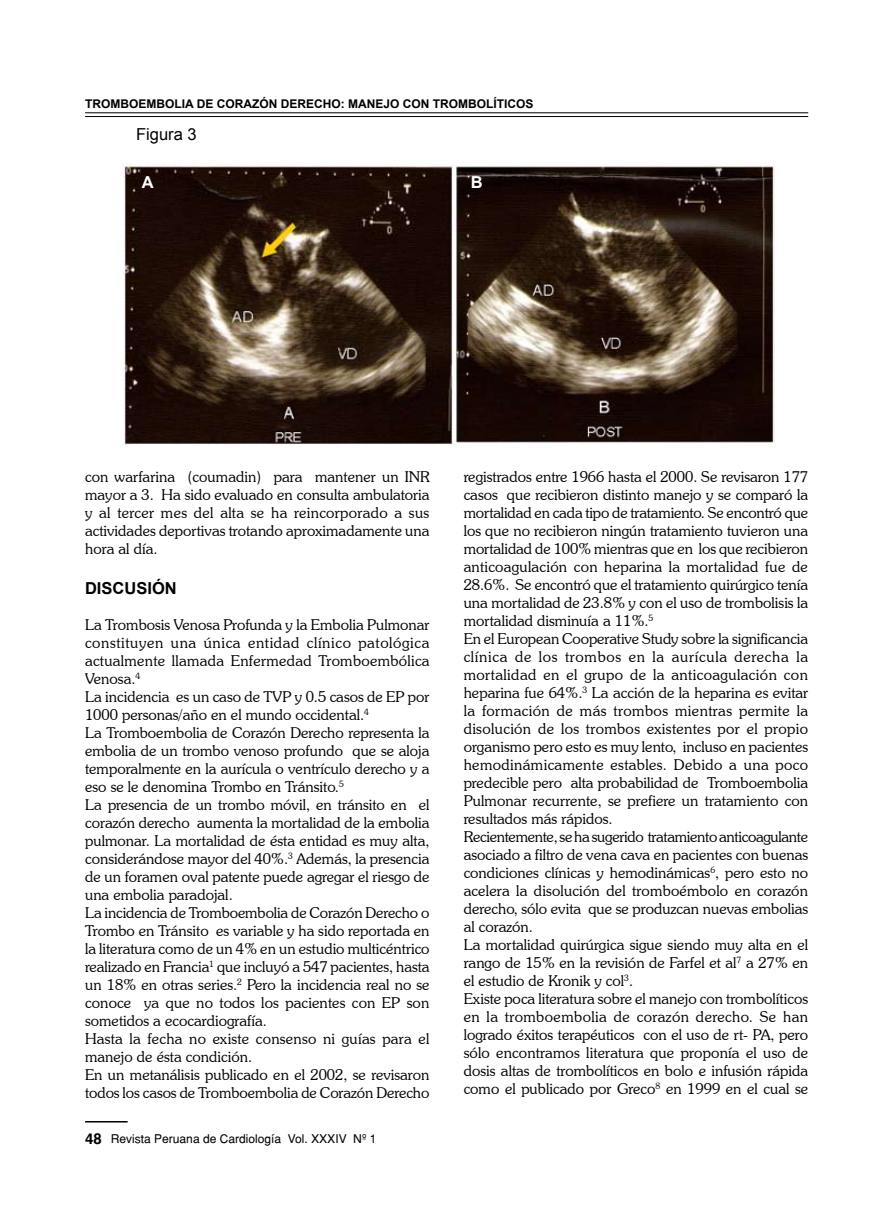
<style>
.page{position:relative;width:872px;height:1212px;background:#fff}
.page>*{position:absolute;margin:0;border:0;box-sizing:border-box;transform-origin:0 0}
.t1{font:700 16.5px "Arial";color:#000}
.t2{font:16.5px "Arial";color:#000}
.t3{font:700 16.5px "Arial";color:#fff}
.t4{font:300 15px/18px "Souvenir IT Cby BT";color:#000}
.t5{font:700 12px "Arial";color:#000}
.t6{font:12px "Helvetica";color:#000}
.s1{font-weight:700;font-size:15px}
</style>
<div class="page">
<hr style="left:85px;top:1121px;width:43px;height:1px;background:#000">
<hr style="left:85px;top:112px;width:723px;height:1px;background:#000">
<hr style="left:85px;top:116px;width:723px;height:1px;background:#000">
<img style="left:122px;top:163px;width:652px;height:281px">
<p class="t5" style="left:85px;top:96px;width:89px">TROMBOEMBOLIA</p>
<p class="t5" style="left:197px;top:96px;width:39px">DE CORA</p>
<p class="t5" style="left:252px;top:96px;width:47px">ZÓN DEREC</p>
<p class="t5" style="left:323px;top:96px;width:120px">HO: MANEJO CON TRO</p>
<p class="t5" style="left:458px;top:96px;width:47px">MBOLÍTICOS</p>
<p class="t2" style="left:136px;top:123px;width:62px">Figura 3</p>
<p class="t3" style="left:142px;top:171px;width:13px">A</p>
<p class="t3" style="left:471px;top:171px;width:11px">B</p>
<p class="t4" style="left:85px;top:467px;width:346px;text-align:justify">con warfarina (coumadin) para mantener un INR mayor a 3. Ha sido evaluado en consulta ambulatoria y al tercer mes del alta se ha reincorporado a sus actividades deportivas trotando aproximadamente una hora al día.</p>
<p class="t1" style="left:85px;top:577px;width:93px">DISCUSIÓN</p>
<p class="t4" style="left:85px;top:615px;width:346px">La Trombosis Venosa Profunda y la Embolia Pulmonar constituyen una única entidad clínico patológica actualmente llamada Enfermedad Tromboembólica Venosa.<sup>4<br></sup>La incidencia es un caso de TVP y 0.5 casos de EP por 1000 personas/año en el mundo occidental.<sup>4<br></sup>La Tromboembolia de Corazón Derecho representa la embolia de un trombo venoso profundo que se aloja temporalmente en la aurícula o ventrículo derecho y a eso se le denomina Trombo en Tránsito.<sup>5<br></sup>La presencia de un trombo móvil, en tránsito en el corazón derecho aumenta la mortalidad de la embolia pulmonar. La mortalidad de ésta entidad es muy alta, considerándose mayor del 40%.<sup>3</sup> Además, la presencia de un foramen oval patente puede agregar el riesgo de una embolia paradojal.<br>La incidencia de Tromboembolia de Corazón Derecho o Trombo en Tránsito es variable y ha sido reportada en la literatura como de un 4% en un estudio multicéntrico realizado en Francia<sup>1</sup> que incluyó a 547 pacientes, hasta un 18% en otras series.<sup>2</sup> Pero la incidencia real no se conoce ya que no todos los pacientes con EP son sometidos a ecocardiografía.<br>Hasta la fecha no existe consenso ni guías para el manejo de ésta condición.<br>En un metanálisis publicado en el 2002, se revisaron todos los casos de Tromboembolia de Corazón Derecho</p>
<p class="t6" style="left:85px;top:1131px;width:293px"><span class="s1">48</span> Revista Peruana de Cardiología Vol. XXXIV Nº 1</p>
<p class="t4" style="left:463px;top:467px;width:346px">registrados entre 1966 hasta el 2000. Se revisaron 177 casos que recibieron distinto manejo y se comparó la mortalidad en cada tipo de tratamiento. Se encontró que los que no recibieron ningún tratamiento tuvieron una mortalidad de 100% mientras que en los que recibieron anticoagulación con heparina la mortalidad fue de 28.6%. Se encontró que el tratamiento quirúrgico tenía una mortalidad de 23.8% y con el uso de trombolisis la mortalidad disminuía a 11%.<sup>5<br></sup>En el European Cooperative Study sobre la significancia clínica de los trombos en la aurícula derecha la mortalidad en el grupo de la anticoagulación con heparina fue 64%.<sup>3</sup> La acción de la heparina es evitar la formación de más trombos mientras permite la disolución de los trombos existentes por el propio organismo pero esto es muy lento, incluso en pacientes hemodinámicamente estables. Debido a una poco predecible pero alta probabilidad de Tromboembolia Pulmonar recurrente, se prefiere un tratamiento con resultados más rápidos.<br>Recientemente, se ha sugerido tratamiento anticoagulante asociado a filtro de vena cava en pacientes con buenas condiciones clínicas y hemodinámicas<sup>6</sup>, pero esto no acelera la disolución del tromboémbolo en corazón derecho, sólo evita que se produzcan nuevas embolias al corazón.<br>La mortalidad quirúrgica sigue siendo muy alta en el rango de 15% en la revisión de Farfel et al<sup>7</sup> a 27% en el estudio de Kronik y col<sup>3</sup>.<br>Existe poca literatura sobre el manejo con trombolíticos en la tromboembolia de corazón derecho. Se han logrado éxitos terapéuticos con el uso de rt- PA, pero sólo encontramos literatura que proponía el uso de dosis altas de trombolíticos en bolo e infusión rápida como el publicado por Greco<sup>8</sup> en 1999 en el cual se</p>
</div>
